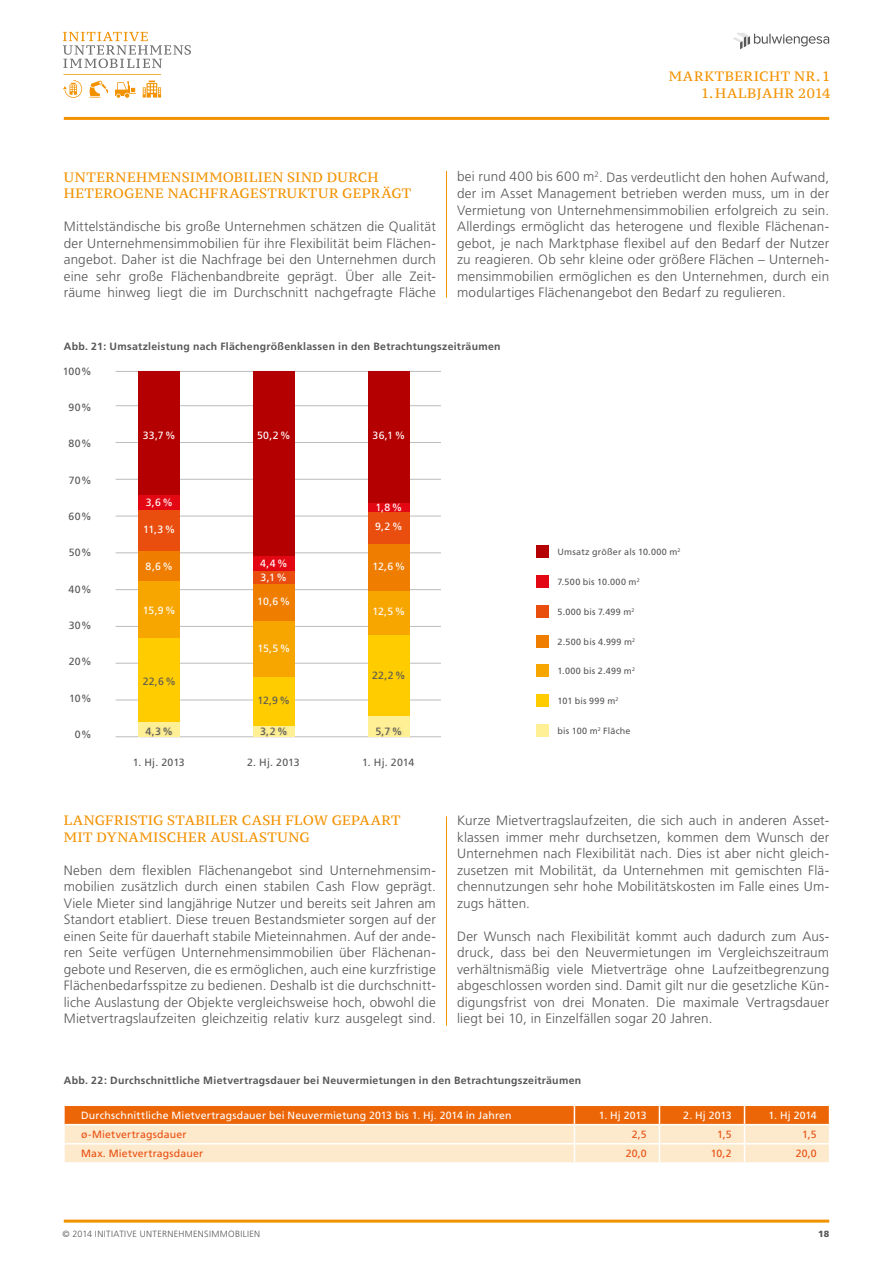
<style>
.page{position:relative;width:893px;height:1263px;background:#fff}
.page>*{position:absolute;margin:0;border:0;box-sizing:border-box;transform-origin:0 0}
.t1{font:300 13.5px/16.5px "Frutiger";letter-spacing:.015em;color:#575757;text-align:justify}
.t2{font:13.5px/16.5px "PT Serif Caption";letter-spacing:.035em;color:#f39200}
.t3{font:10.5px/14.7px "Frutiger";letter-spacing:.015em;color:#fff}
.t4{font:700 10.5px "Frutiger";letter-spacing:.03em;color:#575757}
.t5{font:10.5px "Frutiger";letter-spacing:.025em;color:#575757}
.t6{font:10.5px "Frutiger";letter-spacing:.02em;color:#e94e0f}
.t7{font:9px "Frutiger";letter-spacing:.025em;color:#575757}
.t8{font:300 9px "Frutiger";letter-spacing:.04em;color:#575757}
.t9{font:900 9px "Frutiger";color:#575757}
</style>
<div class="page">
<hr style="left:64px;top:1219px;width:765px;height:3px;background:#f39200">
<hr style="left:64px;top:117px;width:765px;height:3px;background:#f39200">
<svg style="left:63px;top:32px;width:128px;height:66px"></svg>
<svg style="left:733px;top:32px;width:96px;height:17px"></svg>
<hr style="left:446px;top:171px;width:1px;height:127px;background:#f39200">
<hr style="left:446px;top:816px;width:1px;height:210px;background:#f39200">
<div style="left:536px;top:545px;width:13px;height:13px;background:#b40000"></div>
<div style="left:536px;top:665px;width:13px;height:12px;background:#f7a600"></div>
<div style="left:536px;top:635px;width:13px;height:13px;background:#ef7d00"></div>
<div style="left:536px;top:575px;width:13px;height:13px;background:#e30613"></div>
<div style="left:536px;top:694px;width:13px;height:13px;background:#fc0"></div>
<div style="left:536px;top:605px;width:13px;height:13px;background:#e94e0f"></div>
<div style="left:536px;top:724px;width:13px;height:13px;background:#fff096"></div>
<hr style="left:116px;top:442px;width:325px;height:1px;background:#bcbcbc">
<hr style="left:116px;top:371px;width:325px;height:1px;background:#bcbcbc">
<hr style="left:116px;top:405px;width:325px;height:1px;background:#bcbcbc">
<hr style="left:116px;top:479px;width:325px;height:1px;background:#bcbcbc">
<hr style="left:116px;top:516px;width:325px;height:1px;background:#bcbcbc">
<hr style="left:116px;top:552px;width:325px;height:1px;background:#bcbcbc">
<hr style="left:116px;top:663px;width:325px;height:1px;background:#bcbcbc">
<hr style="left:116px;top:589px;width:325px;height:1px;background:#bcbcbc">
<hr style="left:116px;top:700px;width:325px;height:1px;background:#bcbcbc">
<hr style="left:116px;top:626px;width:325px;height:1px;background:#bcbcbc">
<hr style="left:116px;top:736px;width:325px;height:1px;background:#bcbcbc">
<div style="left:138px;top:722px;width:42px;height:15px;background:#fff096"></div>
<div style="left:138px;top:638px;width:42px;height:84px;background:#fc0"></div>
<div style="left:138px;top:580px;width:42px;height:58px;background:#f7a600"></div>
<div style="left:138px;top:550px;width:42px;height:30px;background:#ef7d00"></div>
<div style="left:138px;top:510px;width:42px;height:41px;background:#e94e0f"></div>
<div style="left:138px;top:495px;width:42px;height:15px;background:#e30613"></div>
<div style="left:138px;top:371px;width:42px;height:124px;background:#b40000"></div>
<div style="left:145px;top:726px;width:29px;height:13px;background:#000;opacity:.13"></div>
<div style="left:253px;top:726px;width:42px;height:11px;background:#fff096"></div>
<div style="left:253px;top:677px;width:42px;height:49px;background:#fc0"></div>
<div style="left:253px;top:620px;width:42px;height:57px;background:#f7a600"></div>
<div style="left:253px;top:584px;width:42px;height:37px;background:#ef7d00"></div>
<div style="left:253px;top:571px;width:42px;height:13px;background:#e94e0f"></div>
<div style="left:253px;top:555px;width:42px;height:16px;background:#e30613"></div>
<div style="left:253px;top:371px;width:42px;height:184px;background:#b40000"></div>
<div style="left:259px;top:726px;width:30px;height:13px;background:#000;opacity:.13"></div>
<div style="left:368px;top:716px;width:41px;height:21px;background:#fff096"></div>
<div style="left:368px;top:634px;width:41px;height:82px;background:#fc0"></div>
<div style="left:368px;top:590px;width:41px;height:44px;background:#f7a600"></div>
<div style="left:368px;top:544px;width:41px;height:46px;background:#ef7d00"></div>
<div style="left:368px;top:512px;width:41px;height:32px;background:#e94e0f"></div>
<div style="left:368px;top:502px;width:41px;height:10px;background:#e30613"></div>
<div style="left:368px;top:371px;width:41px;height:131px;background:#b40000"></div>
<div style="left:375px;top:726px;width:29px;height:13px;background:#000;opacity:.13"></div>
<svg style="left:64px;top:1105px;width:766px;height:58px;background:#f7c294"></svg>
<p class="t2" style="left:669px;top:68px;width:163px">MARKTBERICHT NR.1</p>
<p class="t2" style="left:701px;top:84px;width:131px">1. HALBJAHR 2014</p>
<p class="t2" style="left:64px;top:168px;width:349px">UNTERNEHMENSIMMOBILIEN SIND DURCH<br>HETEROGENE NACHFRAGESTRUKTUR GEPRÄGT</p>
<p class="t1" style="left:64px;top:218px;width:374px">M ittelständische bis große U nternehmen schätzen die Qualität der U nternehmensimmobilien für ihre Flexibilität beim Flächen&shy;angebot. Daher ist die Nachfrage bei den U nternehmen durch eine sehr große Flächenbandbreite geprägt. Über alle Zeit&shy;räume hinweg liegt die im Durchschnitt nachgefragte Fläche</p>
<p class="t1" style="left:457px;top:169px;width:374px">bei rund 400 bis 600 m<sup>2</sup>. Das verdeutlicht den hohen Aufwand, der im Asset Management betrieben werden muss, um in der Vermietung von U nternehmensimmobilien erfolgreich zu sein.<br>Allerdings ermöglicht das heterogene und flexible Flächenan&shy;gebot, je nach Marktphase flexibel auf den Bedarf der N utzer zu reagieren. Ob sehr kleine oder größere Flächen – U nterneh&shy;mensimmobilien ermöglichen es den U nternehmen, durch ein modulartiges Flächenangebot den Bedarf zu regulieren.</p>
<p class="t4" style="left:64px;top:340px;width:438px">Abb. 21: Umsatzleistung nach Flächengrößenklassen in den Betrachtungszeiträumen</p>
<p class="t5" style="left:63px;top:365px;width:31px">100%</p>
<p class="t5" style="left:69px;top:401px;width:25px">90%</p>
<p class="t5" style="left:69px;top:438px;width:25px">80%</p>
<p class="t5" style="left:69px;top:474px;width:24px">70%</p>
<p class="t5" style="left:69px;top:510px;width:25px">60%</p>
<p class="t5" style="left:69px;top:546px;width:25px">50%</p>
<p class="t5" style="left:69px;top:583px;width:25px">40%</p>
<p class="t5" style="left:69px;top:619px;width:25px">30%</p>
<p class="t5" style="left:69px;top:655px;width:24px">20%</p>
<p class="t5" style="left:69px;top:692px;width:24px">10%</p>
<p class="t5" style="left:75px;top:728px;width:18px">0%</p>
<p class="t3" style="left:143px;top:428px;width:34px">33,7%</p>
<p class="t3" style="left:257px;top:428px;width:35px">50,2%</p>
<p class="t3" style="left:372px;top:428px;width:34px">36,1%</p>
<p class="t3" style="left:146px;top:495px;width:29px">3,6%</p>
<p class="t3" style="left:143px;top:522px;width:34px">11,3%</p>
<p class="t3" style="left:146px;top:559px;width:29px">8,6%</p>
<p class="t3" style="left:143px;top:603px;width:34px">15,9%</p>
<p class="t3" style="left:260px;top:556px;width:29px">4,4%<br>3,1%</p>
<p class="t3" style="left:257px;top:594px;width:35px">10,6%</p>
<p class="t3" style="left:257px;top:641px;width:34px">15,5%</p>
<p class="t3" style="left:375px;top:498px;width:29px;line-height:19.4px">1,8%<br>9,2%</p>
<p class="t3" style="left:372px;top:559px;width:34px">12,6%</p>
<p class="t3" style="left:372px;top:604px;width:34px">12,5%</p>
<p class="t5" style="left:143px;top:675px;width:35px">22,6%</p>
<p class="t5" style="left:372px;top:669px;width:35px">22,2%</p>
<p class="t5" style="left:146px;top:725px;width:29px">4,3%</p>
<p class="t5" style="left:257px;top:694px;width:34px">12,9%</p>
<p class="t5" style="left:260px;top:725px;width:29px">3,2%</p>
<p class="t5" style="left:375px;top:725px;width:28px">5,7%</p>
<p class="t5" style="left:133px;top:756px;width:54px">1. Hj. 2013</p>
<p class="t5" style="left:247px;top:756px;width:54px">2. Hj. 2013</p>
<p class="t5" style="left:362px;top:756px;width:54px">1. Hj. 2014</p>
<p class="t7" style="left:557px;top:547px;width:124px">Umsatz größer als 10.000 m<sup>2</sup></p>
<p class="t7" style="left:557px;top:577px;width:84px">7.500 bis 10.000 m<sup>2</sup></p>
<p class="t7" style="left:557px;top:606px;width:79px">5.000 bis 7.499 m<sup>2</sup></p>
<p class="t7" style="left:557px;top:636px;width:79px">2.500 bis 4.999 m<sup>2</sup></p>
<p class="t7" style="left:557px;top:666px;width:79px">1.000 bis 2.499 m<sup>2</sup></p>
<p class="t7" style="left:557px;top:696px;width:62px">101 bis 999 m<sup>2</sup></p>
<p class="t7" style="left:557px;top:725px;width:75px">bis 100 m<sup>2</sup> Fläche</p>
<p class="t2" style="left:64px;top:812px;width:338px;text-indent:50px">RISTIG STABILER CASH FLOW GEPAART<br>MIT DYNAMISCHER AUSLASTUNG</p>
<p class="t1" style="left:64px;top:862px;width:374px">Neben dem flexiblen Flächenangebot sind U nternehmensim&shy;mobilien zusätzlich durch einen stabilen Cash Flow geprägt.<br>Viele M ieter sind langjährige N utzer und bereits seit Jahren am Standort etabliert. Diese treuen Bestandsmieter sorgen auf der einen Seite für dauerhaft stabile M ieteinnahmen. Auf der ande&shy;ren Seite verfügen U nternehmensimmobilien über Flächenan&shy;gebote und Reserven, die es ermöglichen, auch eine kurzfristige Flächenbedarfsspitze zu bedienen. Deshalb ist die durchschnitt&shy;liche Auslastung der Objekte vergleichsweise hoch, obwohl die M ietvertragslaufzeiten gleichzeitig relativ kurz ausgelegt sind.</p>
<p class="t2" style="left:64px;top:812px;width:31px">LANGF</p>
<p class="t1" style="left:457px;top:812px;width:374px">Kurze M ietvertragslaufzeiten, die sich auch in anderen Asset&shy;klassen immer mehr durchsetzen, kommen dem Wunsch der U nternehmen nach Flexibilität nach. Dies ist aber nicht gleich&shy;zusetzen mit Mobilität, da U nternehmen mit gemischten Flä&shy;chennutzungen sehr hohe Mobilitätskosten im Falle eines U m&shy;zugs hätten.</p>
<p class="t1" style="left:457px;top:928px;width:374px">Der Wunsch nach Flexibilität kommt auch dadurch zum Aus&shy;druck, dass bei den Neuvermietungen im Vergleichszeitraum verhältnismäßig viele M ietverträge ohne Laufzeitbegrenzung abgeschlossen worden sind. Damit gilt nur die gesetzliche Kün&shy;digungsfrist von drei Monaten. Die maximale Vertragsdauer liegt bei 10, in Einzelfällen sogar 20 Jahren.</p>
<p class="t4" style="left:64px;top:1074px;width:519px">Abb. 22: Durchschnittliche Mietvertragsdauer bei Neuvermietungen in den Betrachtungszeiträumen</p>
<p class="t3" style="left:81px;top:1108px;width:432px">Durchschnittliche Mietvertragsdauer bei Neuvermietung 2013 bis 1. Hj. 2014 in Jahren</p>
<p class="t3" style="left:599px;top:1108px;width:50px">1. Hj 2013</p>
<p class="t3" style="left:683px;top:1108px;width:50px">2. Hj 2013</p>
<p class="t3" style="left:769px;top:1108px;width:50px">1. Hj 2014</p>
<p class="t6" style="left:81px;top:1128px;width:107px">ø-Mietvertragsdauer</p>
<p class="t6" style="left:632px;top:1128px;width:16px">2,5</p>
<p class="t6" style="left:717px;top:1128px;width:16px">1,5</p>
<p class="t6" style="left:802px;top:1128px;width:16px">1,5</p>
<p class="t6" style="left:81px;top:1147px;width:124px">Max. Mietvertragsdauer</p>
<p class="t6" style="left:626px;top:1147px;width:22px">20,0</p>
<p class="t6" style="left:711px;top:1147px;width:22px">10,2</p>
<p class="t6" style="left:796px;top:1147px;width:22px">20,0</p>
<p class="t8" style="left:63px;top:1229px;width:199px">© 2014 Initiative Unternehmensimmobi lien</p>
<p class="t9" style="left:818px;top:1229px;width:13px">18</p>
</div>
